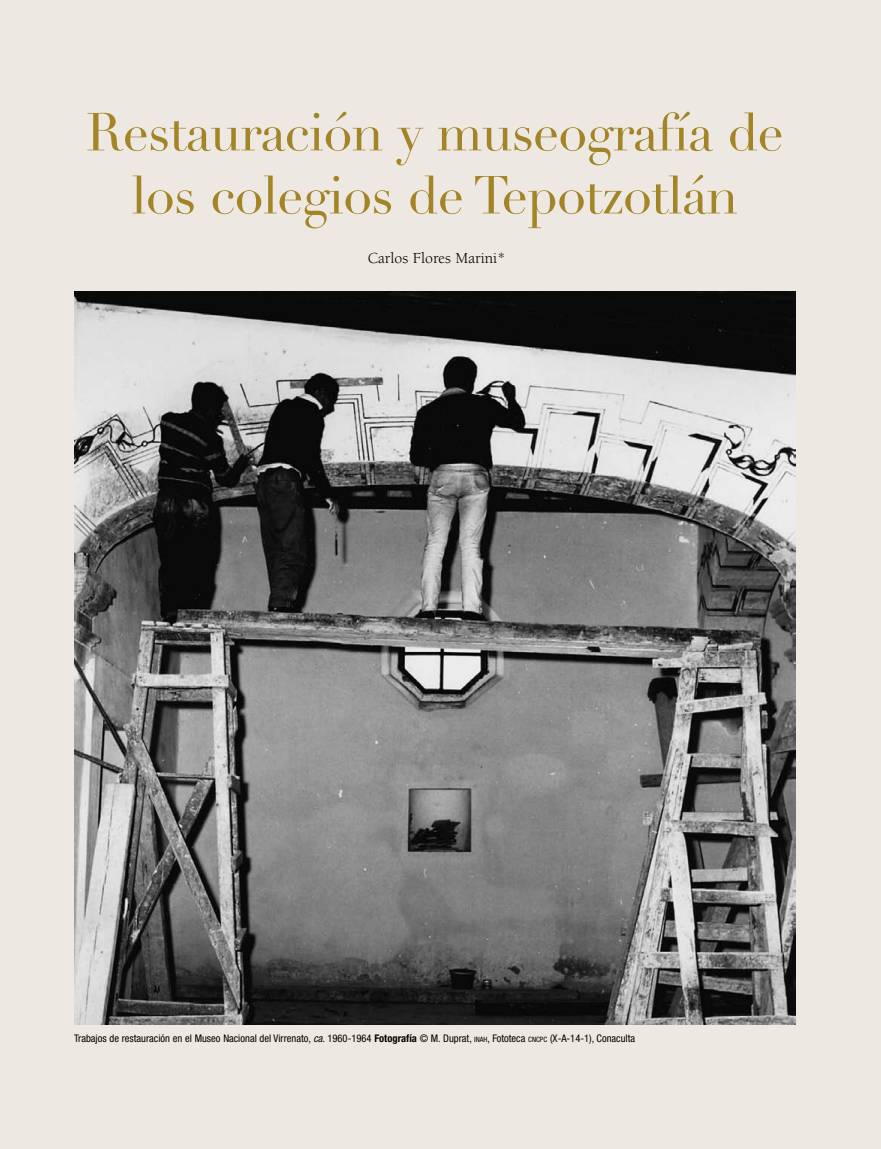
<style>
.page{position:relative;width:881px;height:1149px;background:#fff}
.page>*{position:absolute;margin:0;border:0;box-sizing:border-box;transform-origin:0 0}
.t1{font:52.5px/63px "Didot LH";letter-spacing:-.02em;color:#a38528;text-align:center}
.t2{font:15.75px "Berkeley";color:#000}
.t3{font:condensed 10.5px "Helvetica Neue";color:#000}
.s1{font-style:italic}
.s2{font-weight:700}
.s3{font-size:7.35px}
.s4{font-style:inherit}
</style>
<div class="page">
<div style="left:0;top:0;width:880px;height:1148px;background:#ede9e2"></div>
<img style="left:74px;top:292px;width:721px;height:731px">
<h1 class="t1" style="left:86px;top:102px;width:699px">Restauración y museografía de los colegios de Tepotzotlán</h1>
<h2 class="t2" style="left:368px;top:250px;width:139px">Carlos Flores Marini*</h2>
<p class="t3" style="left:74px;top:1031px;width:562px">Trabajos de restauración en el Museo Nacional del Virrenato, <span class="s1">ca.</span> 1960-1964 <span class="s2">Fotografía</span> © M. Duprat, <span class="s3">INAH</span><span class="s4">,</span> Fototeca <span class="s3">CNCPC</span> (X-A-14-1), Conaculta</p>
</div>
